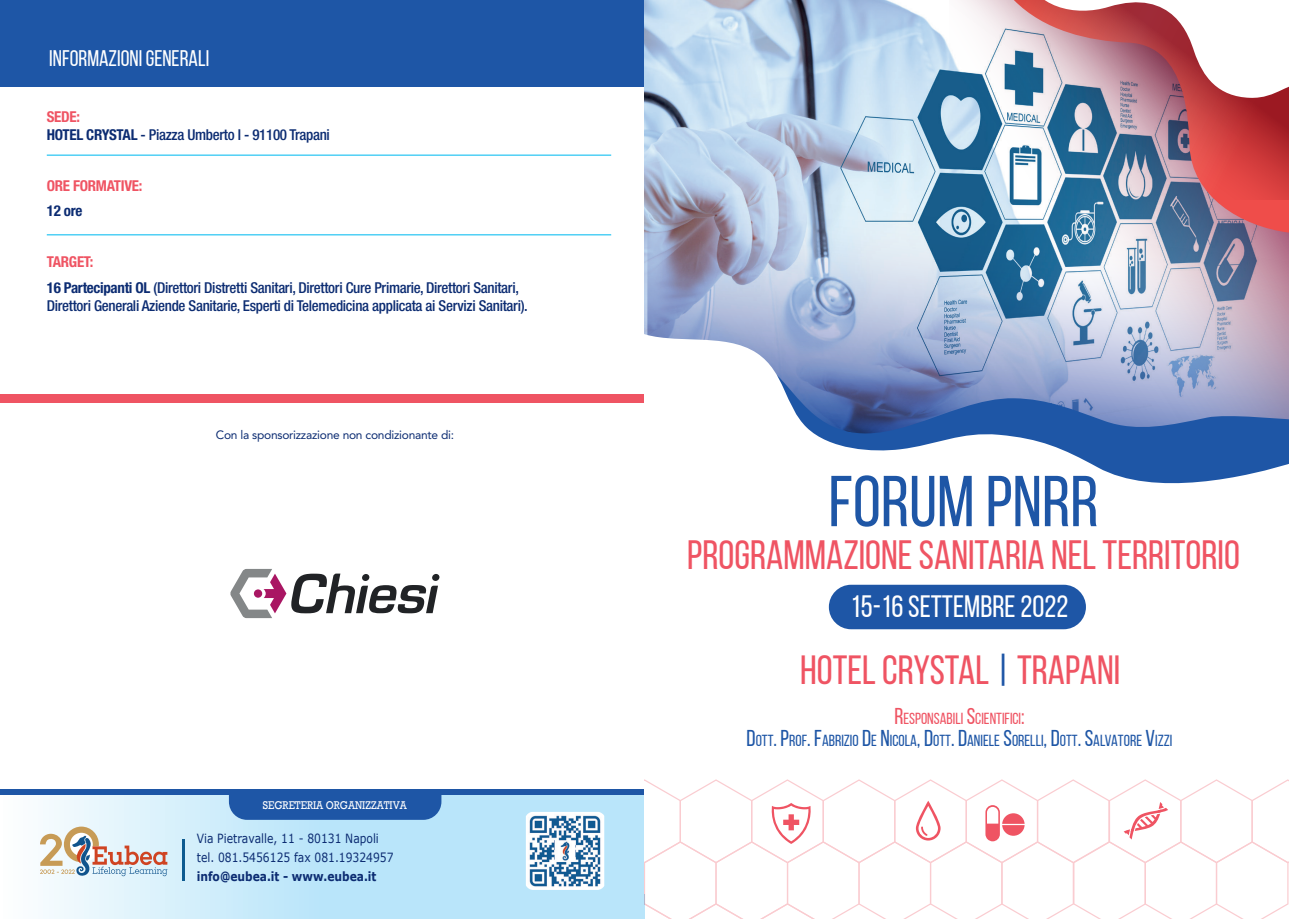
<style>
.page{position:relative;width:1289px;height:919px;background:#fff}
.page>*{position:absolute;margin:0;border:0;box-sizing:border-box;transform-origin:0 0}
.t1{font:71.85px "Bebas Neue";color:#1e56a6}
.t2{font:40.8px "Bebas Neue";color:#ef5463}
.t3{font:40.8px "Bebas Neue";color:#ef5463}
.t4{font:30.75px "Bebas Neue";color:#fff}
.t5{font:22.5px "Bebas Neue";color:#fff}
.t6{font:16.05px "Bebas Neue";color:#1e56a6}
.t7{font:16.05px "Bebas Neue";color:#ef5463}
.t8{font:500 condensed 15px/18px "Helvetica Neue LT Std";letter-spacing:-.02em;color:#0c2c72}
.t9{font:700 condensed 15px "Helvetica Neue LT Std";letter-spacing:-.02em;color:#ef5463}
.t10{font:700 condensed 15px "Helvetica Neue LT Std";color:#0c2c72}
.t11{font:12.75px/18.9px "Verdana";color:#0c2c72;scale:.85 1}
.t12{font:700 12.75px "Verdana";color:#0c2c72;scale:.85 1}
.t13{font:12px "Avenir LT Std";letter-spacing:-.02em;color:#0c2c72}
.t14{font:11.55px "Rockwell";color:#fff;scale:.87 1}
.s1{font-weight:700;color:#ef5463}
.s2{font-weight:700}
.s3{color:#1e56a6}
.s4{font-size:22.8px}
</style>
<div class="page">
<svg style="left:0;top:794px;width:644px;height:124px;background:#c8e9fa"></svg>
<div style="left:0;top:789px;width:644px;height:5px;background:#1e56a6"></div>
<svg style="left:230px;top:569px;width:208px;height:49px"></svg>
<div style="left:362px;top:573px;width:7px;height:8px;background:#212326;border-radius:50%"></div>
<div style="left:432px;top:573px;width:7px;height:8px;background:#212326;border-radius:50%"></div>
<div style="left:0;top:0;width:644px;height:87px;background:#1e56a6"></div>
<hr style="left:182px;top:839px;width:3px;height:41px;background:#0e5b90">
<div style="left:0;top:394px;width:644px;height:8px;background:#ef5463"></div>
<div style="left:229px;top:794px;width:212px;height:25px;background:#1e56a6"></div>
<img style="left:644px;top:0;width:305px;height:331px">
<svg style="left:949px;top:0;width:339px;height:186px"></svg>
<svg style="left:1021px;top:0;width:267px;height:99px"></svg>
<svg style="left:647px;top:186px;width:641px;height:145px;background:#9daac3"></svg>
<svg style="left:644px;top:331px;width:644px;height:299px"></svg>
<div style="left:828px;top:584px;width:257px;height:45px;background:#1e56a6;border-radius:22px"></div>
<svg style="left:644px;top:779px;width:644px;height:139px"></svg>
<svg style="left:64px;top:826px;width:35px;height:36px"></svg>
<svg style="left:40px;top:833px;width:127px;height:43px"></svg>
<hr style="left:47px;top:154px;width:564px;height:2px;background:#15c0f2">
<hr style="left:47px;top:234px;width:564px;height:1px;background:#15c0f2">
<img style="left:526px;top:811px;width:78px;height:78px">
<h3 class="t5" style="left:49px;top:46px;width:161px">INFORMAZIONI GENERALI</h3>
<p class="t8" style="left:47px;top:107px;width:285px"><span class="s1">SEDE:<br></span><span class="s2">HOTEL CRYSTAL</span> - Piazza Umberto I - 91100 Trapani</p>
<p class="t9" style="left:47px;top:176px;width:97px">ORE FORMATIVE:</p>
<p class="t10" style="left:47px;top:202px;width:37px">12 ore</p>
<p class="t8" style="left:47px;top:249px;width:473px;line-height:25.5px"><span class="s1">TARGET:<br></span><span class="s2">16 Partecipanti OL</span> (Direttori Distretti Sanitari, Direttori Cure Primarie, Direttori Sanitari,</p>
<p class="t8" style="left:47px;top:296px;width:482px">Direttori Generali Aziende Sanitarie, Esperti di Telemedicina applicata ai Servizi Sanitari).</p>
<p class="t13" style="left:216px;top:427px;width:240px">Con la sponsorizzazione non condizionante di:</p>
<p class="t14" style="left:263px;top:798px;width:167px">SEGRETERIA ORGANIZZATIVA</p>
<p class="t11" style="left:197px;top:828px;width:233px">Via Pietravalle, 11 - 80131 Napoli tel. 081.5456125 fax 081.19324957</p>
<p class="t12" style="left:197px;top:866px;width:213px">info@eubea.it - www.eubea.it</p>
<h1 class="t1" style="left:828px;top:462px;width:272px">FORUM PNRR</h1>
<h2 class="t2" style="left:687px;top:533px;width:554px">PROGRAMMAZIONE SANITARIA NEL TERRITORIO</h2>
<h3 class="t4" style="left:850px;top:589px;width:219px">15-16 SETTEMBRE 2022</h3>
<h2 class="t3" style="left:800px;top:647px;width:321px">HOTEL CRYSTAL <span class="s3">|</span> TRAPANI</h2>
<p class="t7" style="left:894px;top:709px;width:132px"><span class="s4">R</span>ESPONSABILI <span class="s4">S</span>CIENTIFICI<span class="s4">:</span></p>
<p class="t6" style="left:746px;top:731px;width:427px"><span class="s4">D</span>OTT<span class="s4">. P</span>ROF<span class="s4">. F</span>ABRIZIO <span class="s4">D</span>E <span class="s4">N</span>ICOLA<span class="s4">, D</span>OTT<span class="s4">. D</span>ANIELE <span class="s4">S</span>ORELLI<span class="s4">, D</span>OTT<span class="s4">. S</span>ALVATORE <span class="s4">V</span>IZZI</p>
</div>
